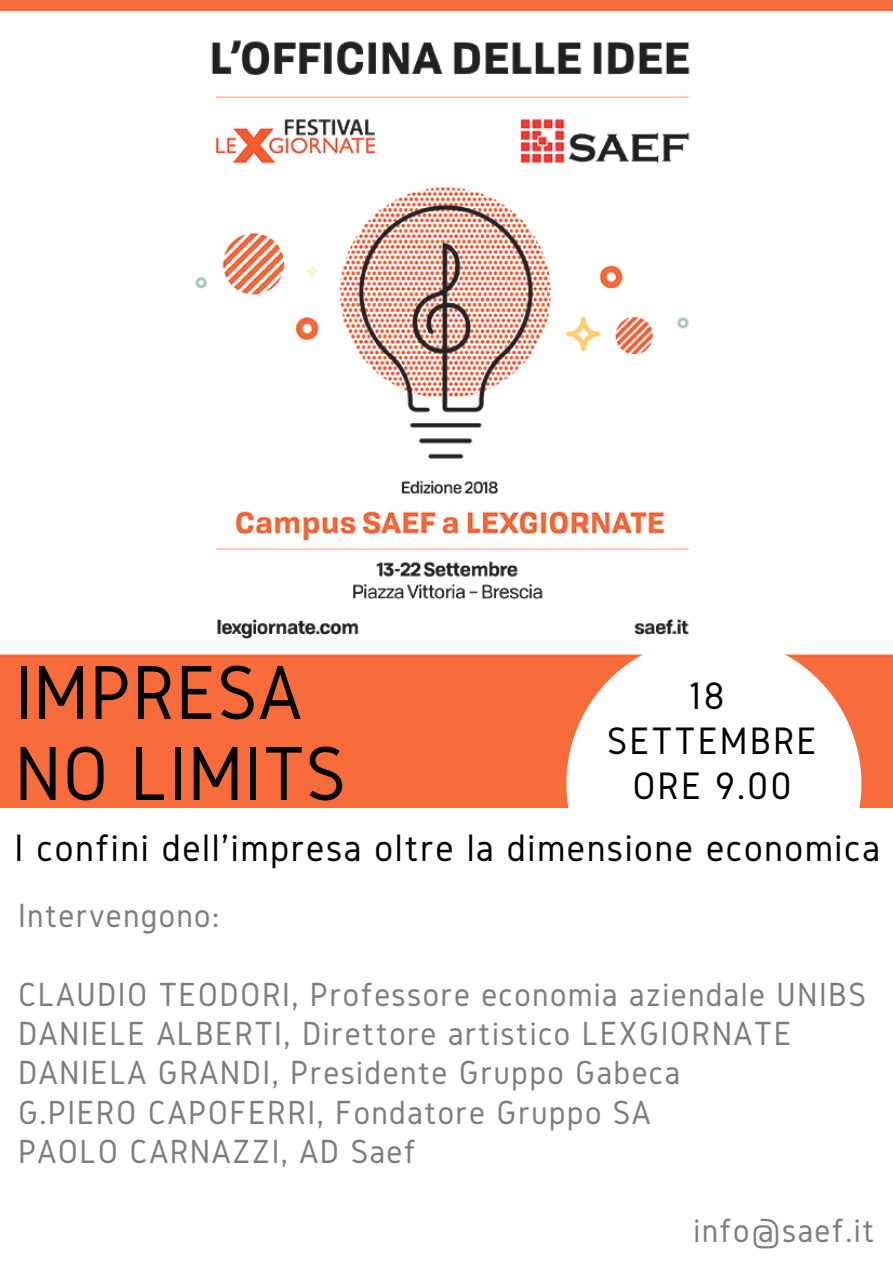
<style>
.page{position:relative;width:893px;height:1263px;background:#fff}
.page>*{position:absolute;margin:0;border:0;box-sizing:border-box;transform-origin:0 0}
.t1{font:79.5px/81px "Gidole";letter-spacing:.01em;color:#000}
.t2{font:39.75px/45px "Gidole";letter-spacing:.04em;color:#000;text-align:center}
.t3{font:34.8px/39.5px "Gidole";letter-spacing:.04em;color:#7d7d7d}
</style>
<div class="page">
<img style="left:0;top:0;width:893px;height:807px">
<svg style="left:566px;top:636px;width:295px;height:172px"></svg>
<h1 class="t1" style="left:15px;top:651px;width:333px">IMPRESA<br>NO LIMITS</h1>
<p class="t2" style="left:607px;top:673px;width:211px">18<br>SETTEMBRE<br>ORE 9.00</p>
<p class="t2" style="left:15px;top:825px;width:867px">I confini dell'impresa oltre la dimensione economica</p>
<p class="t3" style="left:18px;top:895px;width:203px">Intervengono:</p>
<p class="t3" style="left:18px;top:974px;width:850px">CLAUDIO TEODORI, Professore economia aziendale UNIBS DANIELE ALBERTI, Direttore artistico LEXGIORNATE DANIELA GRANDI, Presidente Gruppo Gabeca<br>G.PIERO CAPOFERRI, Fondatore Gruppo SA<br>PAOLO CARNAZZI, AD Saef</p>
<p class="t3" style="left:694px;top:1210px;width:182px">info@saef.it</p>
</div>
